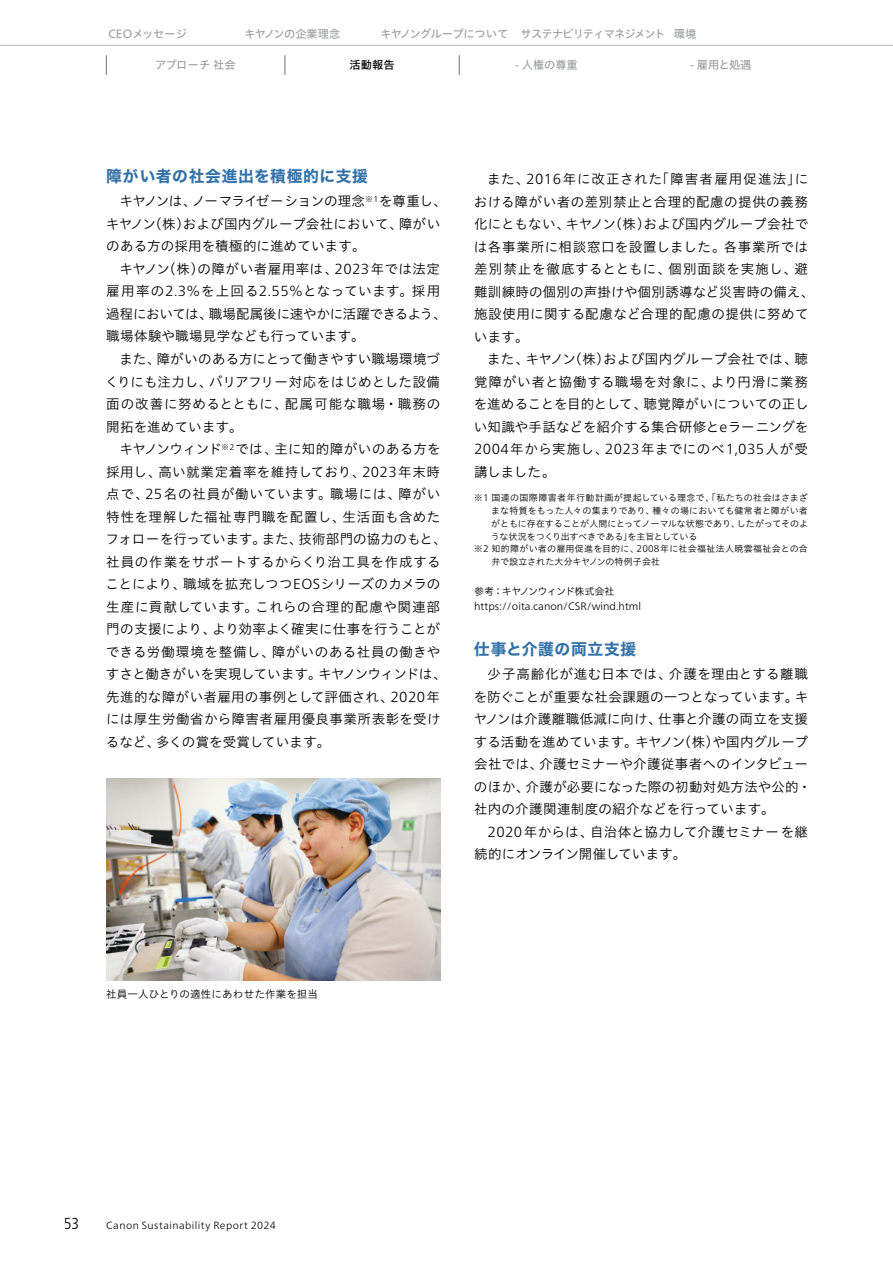
<style>
.page{position:relative;width:893px;height:1263px;background:#fff}
.page>*{position:absolute;margin:0;border:0;box-sizing:border-box;transform-origin:0 0}
.t1{font:300 condensed 15.9px "Frutiger LT Std";color:#000}
.t2{font:15.75px "Hira Kaku Std W7";letter-spacing:.04em;color:#3372a8}
.t3{font:13.5px/22.5px "Hiragino UD Sans Std W3";letter-spacing:.02em;color:#000}
.t4{font:11.25px "Hiragino UD Sans Std W5";letter-spacing:-.075em;color:#9fa0a0}
.t5{font:11.25px "Hiragino UD Sans Std W5";letter-spacing:-.055em;color:#9fa0a0}
.t6{font:11.25px "Hiragino UD Sans Std W5";letter-spacing:-.035em;color:#9fa0a0}
.t7{font:11.25px "Hiragino UD Sans Std W5";color:#9fa0a0}
.t8{font:11.25px "Hiragino UD Sans Std W5";color:#000}
.t9{font:300 10.8px "Frutiger Neue LT Pro";color:#000}
.t10{font:300 10.5px "Frutiger Neue LT Pro";letter-spacing:.04em;color:#000}
.t11{font:10.5px "Hiragino UD Sans Std W3";letter-spacing:.01em;color:#000}
.t12{font:10.05px "Hiragino UD Sans Std W3";letter-spacing:-.06em;color:#000}
.t13{font:9px "Hiragino UD Sans Std W3";letter-spacing:.015em;color:#000}
.t14{font:9px "Hiragino UD Sans Std W3";letter-spacing:.035em;color:#000}
.t15{font:9px "Hiragino UD Sans Std W3";letter-spacing:-.005em;color:#000}
.t16{font:9px "Hiragino UD Sans Std W3";letter-spacing:-.015em;color:#000}
.s1{font-family:"Frutiger Neue LT Pro";font-size:12.15px}
.s2{font-family:"Frutiger Neue LT Pro";font-weight:300;font-size:14.55px}
.s3{font-family:"Frutiger Neue LT Pro";font-weight:300;font-size:9.75px}
</style>
<div class="page">
<svg style="left:106px;top:55px;width:1px;height:20px"></svg>
<svg style="left:285px;top:55px;width:1px;height:20px"></svg>
<svg style="left:459px;top:55px;width:1px;height:20px"></svg>
<hr style="left:0;top:45px;width:106px;height:1px;background:#b5b6b6">
<hr style="left:106px;top:45px;width:136px;height:1px;background:#b5b6b6">
<hr style="left:242px;top:45px;width:136px;height:1px;background:#b5b6b6">
<hr style="left:378px;top:45px;width:141px;height:1px;background:#b5b6b6">
<hr style="left:519px;top:45px;width:153px;height:1px;background:#b5b6b6">
<hr style="left:672px;top:45px;width:136px;height:1px;background:#b5b6b6">
<hr style="left:808px;top:45px;width:85px;height:1px;background:#b5b6b6">
<img style="left:106px;top:778px;width:334px;height:203px">
<p class="t5" style="left:108px;top:25px;width:80px"><span class="s1">CEO</span>メッセージ</p>
<p class="t6" style="left:244px;top:25px;width:98px">キヤノンの企業理念</p>
<p class="t4" style="left:380px;top:25px;width:318px">キヤノングループについて サステナビリティマネジメント 環境</p>
<p class="t7" style="left:155px;top:57px;width:82px">アプローチ社会</p>
<p class="t8" style="left:350px;top:57px;width:47px">活動報告</p>
<p class="t5" style="left:515px;top:57px;width:64px"><span class="s1">-</span> 人権の尊重</p>
<p class="t5" style="left:690px;top:57px;width:63px"><span class="s1">-</span> 雇用と処遇</p>
<p class="t2" style="left:106px;top:164px;width:263px">障がい者の社会進出を積極的に支援</p>
<p class="t3" style="left:106px;top:189px;width:343px;text-indent:13px">キヤノンは、ノーマライゼーションの理念<sup>※</sup><sup>1</sup>を尊重し、キヤノン（株）および国内グループ会社において、障がいのある方の採用を積極的に進めています。</p>
<p class="t3" style="left:106px;top:257px;width:342px;text-indent:13px">キヤノン（株）の障がい者雇用率は、<span class="s2">2023</span>年では法定雇用率の<span class="s2">2.3%</span>を上回る<span class="s2">2.55%</span>となっています。採用過程においては、職場配属後に速やかに活躍できるよう、職場体験や職場見学なども行っています。</p>
<p class="t3" style="left:105px;top:347px;width:337px;text-align:justify;text-indent:14px">また、障がいのある方にとって働きやすい職場環境づくりにも注力し、バリアフリー対応をはじめとした設備面の改善に努めるとともに、配属可能な職場・職務の開拓を進めています。</p>
<p class="t3" style="left:105px;top:437px;width:343px;text-indent:14px">キヤノンウィンド<sup>※</sup><sup>2</sup>では、主に知的障がいのある方を採用し、高い就業定着率を維持しており、<span class="s2">2023</span>年末時点で、<span class="s2">25</span>名の社員が働いています。職場には、障がい特性を理解した福祉専門職を配置し、生活面も含めたフォローを行っています。また、技術部門の協力のもと、社員の作業をサポートするからくり治工具を作成することにより、職域を拡充しつつ<span class="s2">EOS</span>シリーズのカメラの生産に貢献しています。これらの合理的配慮や関連部門の支援により、より効率よく確実に仕事を行うことができる労働環境を整備し、障がいのある社員の働きやすさと働きがいを実現しています。キヤノンウィンドは、先進的な障がい者雇用の事例として評価され、<span class="s2">2020</span>年には厚生労働省から障害者雇用優良事業所表彰を受けるなど、多くの賞を受賞しています。</p>
<p class="t3" style="left:474px;top:167px;width:342px;text-indent:13px">また、<span class="s2">2016</span>年に改正された「障害者雇用促進法」における障がい者の差別禁止と合理的配慮の提供の義務化にともない、キヤノン（株）および国内グループ会社では各事業所に相談窓口を設置しました。各事業所では差別禁止を徹底するとともに、個別面談を実施し、避難訓練時の個別の声掛けや個別誘導など災害時の備え、施設使用に関する配慮など合理的配慮の提供に努めています。</p>
<p class="t3" style="left:474px;top:347px;width:336px;text-align:justify;text-indent:13px">また、キヤノン（株）および国内グループ会社では、聴覚障がい者と協働する職場を対象に、より円滑に業務を進めることを目的として、聴覚障がいについての正しい知識や手話などを紹介する集合研修と<span class="s2">e</span>ラーニングを<span class="s2">2004</span>年から実施し、<span class="s2">2023</span>年までにのべ<span class="s2">1,035</span>人が受講しました。</p>
<p class="t14" style="left:474px;top:491px;width:336px">※<span class="s3">1</span> 国連の国際障害者年行動計画が提起している理念で、「私たちの社会はさまざ</p>
<p class="t13" style="left:491px;top:504px;width:318px">まな特質をもった人々の集まりであり、種々の場においても健常者と障がい者</p>
<p class="t15" style="left:491px;top:517px;width:318px">がともに存在することが人間にとってノーマルな状態であり、したがってそのよ</p>
<p class="t16" style="left:491px;top:529px;width:208px">うな状況をつくり出すべきである」を主旨としている</p>
<p class="t13" style="left:474px;top:542px;width:336px">※<span class="s3">2</span> 知的障がい者の雇用促進を目的に、<span class="s3">2008</span>年に社会福祉法人暁雲福祉会との合</p>
<p class="t13" style="left:491px;top:555px;width:170px">弁で設立された大分キヤノンの特例子会社</p>
<p class="t12" style="left:474px;top:584px;width:142px">参考：キヤノンウィンド株式会社</p>
<p class="t9" style="left:474px;top:600px;width:169px">https://oita.canon/CSR/wind.html</p>
<p class="t2" style="left:474px;top:636px;width:164px">仕事と介護の両立支援</p>
<p class="t3" style="left:474px;top:662px;width:339px;text-indent:14px">少子高齢化が進む日本では、介護を理由とする離職を防ぐことが重要な社会課題の一つとなっています。キヤノンは介護離職低減に向け、仕事と介護の両立を支援する活動を進めています。キヤノン（株）や国内グループ会社では、介護セミナーや介護従事者へのインタビューのほか、介護が必要になった際の初動対処方法や公的・社内の介護関連制度の紹介などを行っています。</p>
<p class="t3" style="left:474px;top:819px;width:335px;text-indent:14px"><span class="s2">2020</span>年からは、自治体と協力して介護セミナーを継続的にオンライン開催しています。</p>
<p class="t11" style="left:106px;top:986px;width:213px">社員一人ひとりの適性にあわせた作業を担当</p>
<p class="t1" style="left:64px;top:1214px;width:17px">53</p>
<p class="t10" style="left:106px;top:1219px;width:171px">Canon Sustainability Report 2024</p>
</div>
